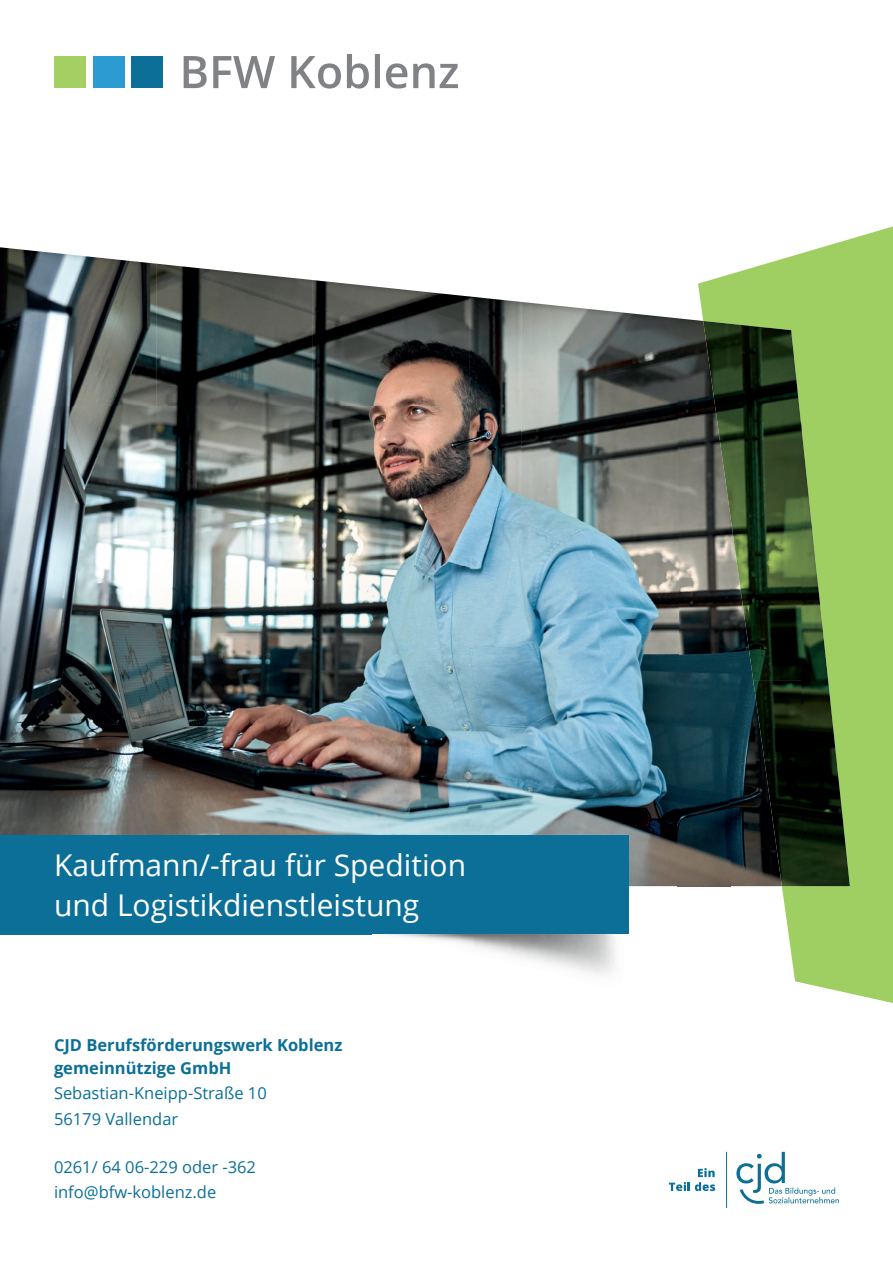
<style>
.page{position:relative;width:893px;height:1263px;background:#fff}
.page>*{position:absolute;margin:0;border:0;box-sizing:border-box;transform-origin:0 0}
.t1{font:30px/40.8px "Open Sans";color:#fff}
.t2{font:16.5px/25.5px "Open Sans";color:#0b6f98}
.t3{font:700 16.5px/22.5px "Open Sans";color:#0b6f98}
</style>
<div class="page">
<img style="left:0;top:247px;width:157px;height:588px">
<img style="left:156px;top:264px;width:157px;height:571px">
<img style="left:313px;top:280px;width:156px;height:555px">
<img style="left:469px;top:296px;width:52px;height:484px">
<img style="left:521px;top:302px;width:157px;height:478px">
<img style="left:678px;top:318px;width:20px;height:568px">
<img style="left:469px;top:780px;width:209px;height:106px">
<svg style="left:698px;top:226px;width:195px;height:777px;fill:#9fce62"></svg>
<img style="left:703px;top:321px;width:98px;height:257px">
<img style="left:801px;top:423px;width:49px;height:463px">
<img style="left:739px;top:578px;width:62px;height:103px">
<img style="left:753px;top:680px;width:48px;height:206px">
<div style="left:0;top:835px;width:629px;height:99px;background:#0b6f98"></div>
<svg style="left:184px;top:54px;width:274px;height:35px"></svg>
<div style="left:131px;top:56px;width:32px;height:32px;background:#0b6f98"></div>
<div style="left:93px;top:56px;width:32px;height:32px;background:#2b9bd1"></div>
<div style="left:54px;top:56px;width:32px;height:32px;background:#a4d063"></div>
<svg style="left:669px;top:1168px;width:46px;height:23px"></svg>
<svg style="left:736px;top:1152px;width:103px;height:52px"></svg>
<hr style="left:726px;top:1152px;width:1px;height:56px;background:#0b6f98">
<h1 class="t1" style="left:54px;top:843px;width:414px">Kaufmann/-frau für Spedition und Logistikdienstleistung</h1>
<p class="t3" style="left:54px;top:1034px;width:290px">CJD Berufsförderungswerk Koblenz gemeinnützige GmbH</p>
<p class="t2" style="left:54px;top:1080px;width:214px">Sebastian-Kneipp-Straße 10<br>56179 Vallendar</p>
<p class="t2" style="left:54px;top:1154px;width:204px">0261/ 64 06-229 oder -362 info@bfw-koblenz.de</p>
</div>
